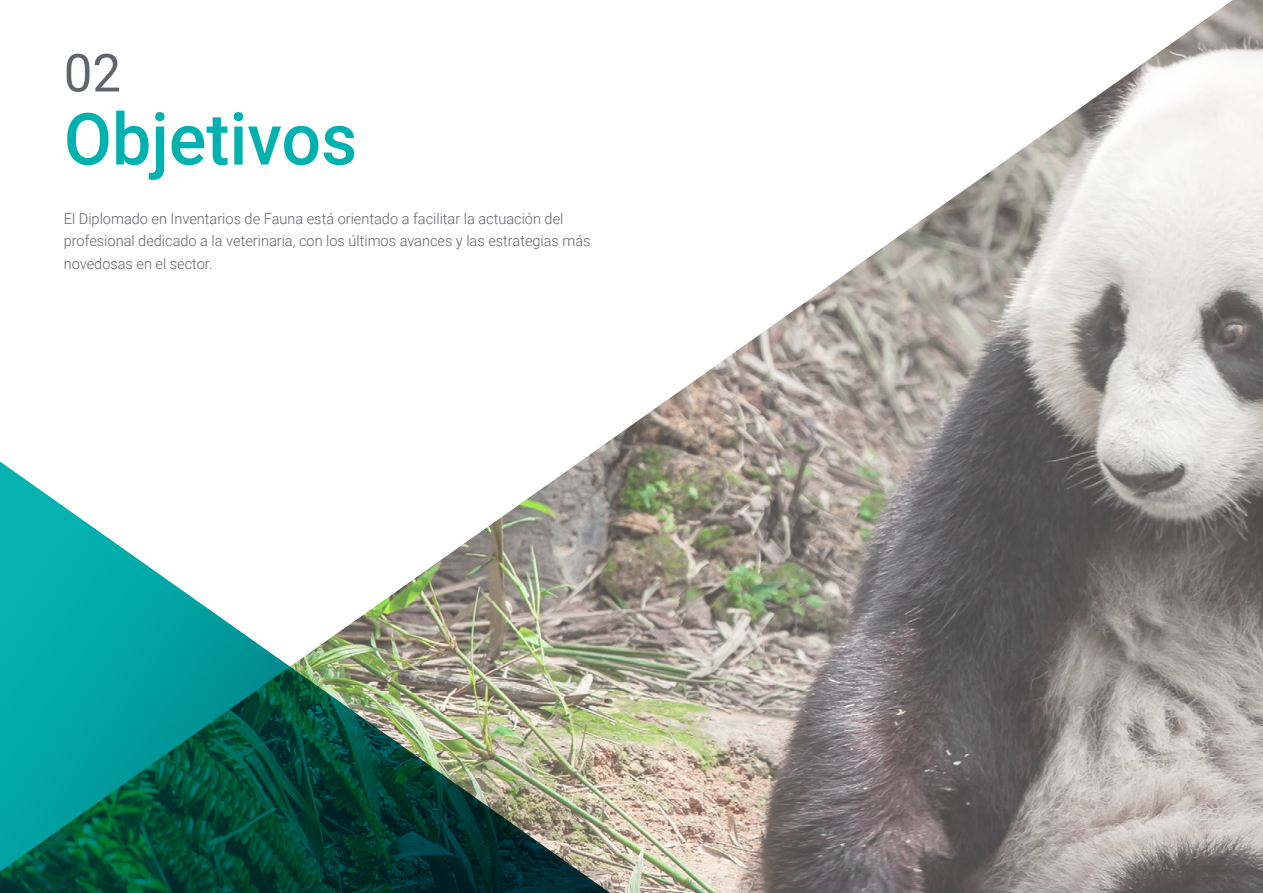
<style>
.page{position:relative;width:1263px;height:893px;background:#fff}
.page>*{position:absolute;margin:0;border:0;box-sizing:border-box;transform-origin:0 0}
.t1{font:500 72px "Roboto";color:#00b2af}
.t2{font:52.5px "Roboto";color:#61646a}
.t3{font:300 15px/22.5px "Roboto";color:#61646a}
</style>
<div class="page">
<img style="left:602px;top:0;width:661px;height:893px">
<img style="left:0;top:446px;width:640px;height:447px">
<h2 class="t2" style="left:64px;top:36px;width:59px">02</h2>
<h1 class="t1" style="left:64px;top:89px;width:295px">Objetivos</h1>
<p class="t3" style="left:64px;top:207px;width:528px">El Diplomado en Inventarios de Fauna está orientado a facilitar la actuación del profesional dedicado a la veterinaria, con los últimos avances y las estrategias más novedosas en el sector.</p>
</div>
